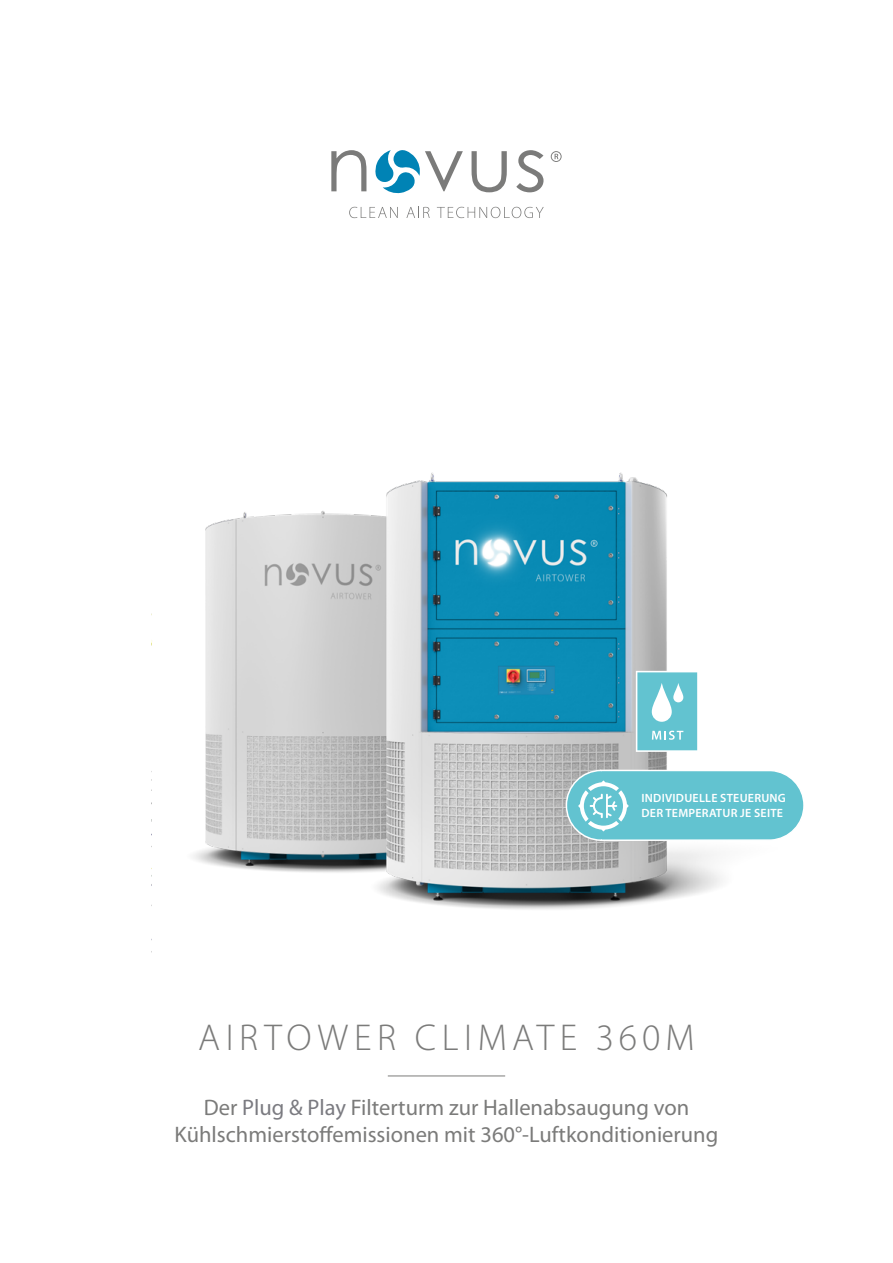
<style>
.page{position:relative;width:893px;height:1263px;background:#fff}
.page>*{position:absolute;margin:0;border:0;box-sizing:border-box;transform-origin:0 0}
.t1{font:300 37.5px "Myriad Pro";letter-spacing:.15em;color:#7b7b7a}
.t2{font:22.5px/27px "Myriad Pro";color:#7b7b7a;text-align:center}
.t3{font:600 12px/15px "Myriad Pro";letter-spacing:.02em;color:#fff}
.s1{color:#7b7b81}
</style>
<div class="page">
<img style="left:151px;top:472px;width:571px;height:481px">
<hr style="left:388px;top:1076px;width:117px;height:1px;background:#7b7b7a">
<svg style="left:331px;top:150px;width:35px;height:41px"></svg>
<svg style="left:472px;top:151px;width:35px;height:41px"></svg>
<svg style="left:375px;top:150px;width:88px;height:44px"></svg>
<svg style="left:551px;top:151px;width:11px;height:11px"></svg>
<svg style="left:516px;top:150px;width:27px;height:42px"></svg>
<svg style="left:349px;top:207px;width:49px;height:11px"></svg>
<svg style="left:406px;top:207px;width:24px;height:11px"></svg>
<svg style="left:437px;top:207px;width:107px;height:11px"></svg>
<div style="left:566px;top:770px;width:238px;height:70px;background:#62c3d0;border-radius:34px"></div>
<div style="left:566px;top:770px;width:239px;height:71px;border:2px solid #fff;border-radius:34px"></div>
<svg style="left:636px;top:671px;width:63px;height:81px"></svg>
<svg style="left:578px;top:780px;width:51px;height:51px"></svg>
<p class="t3" style="left:641px;top:790px;width:146px">INDIVIDUELLE STEUERUNG<br>DER TEMPERATUR JE SEITE</p>
<h1 class="t1" style="left:198px;top:1015px;width:498px">AIRTOWER CLIMATE 360M</h1>
<p class="t2" style="left:175px;top:1093px;width:545px">Der <span class="s1">Plug &amp; Play</span> Filterturm zur Hallenabsaugung von<br>Kühlschmierstoffemissionen mit 360°-Luftkonditionierung</p>
</div>
